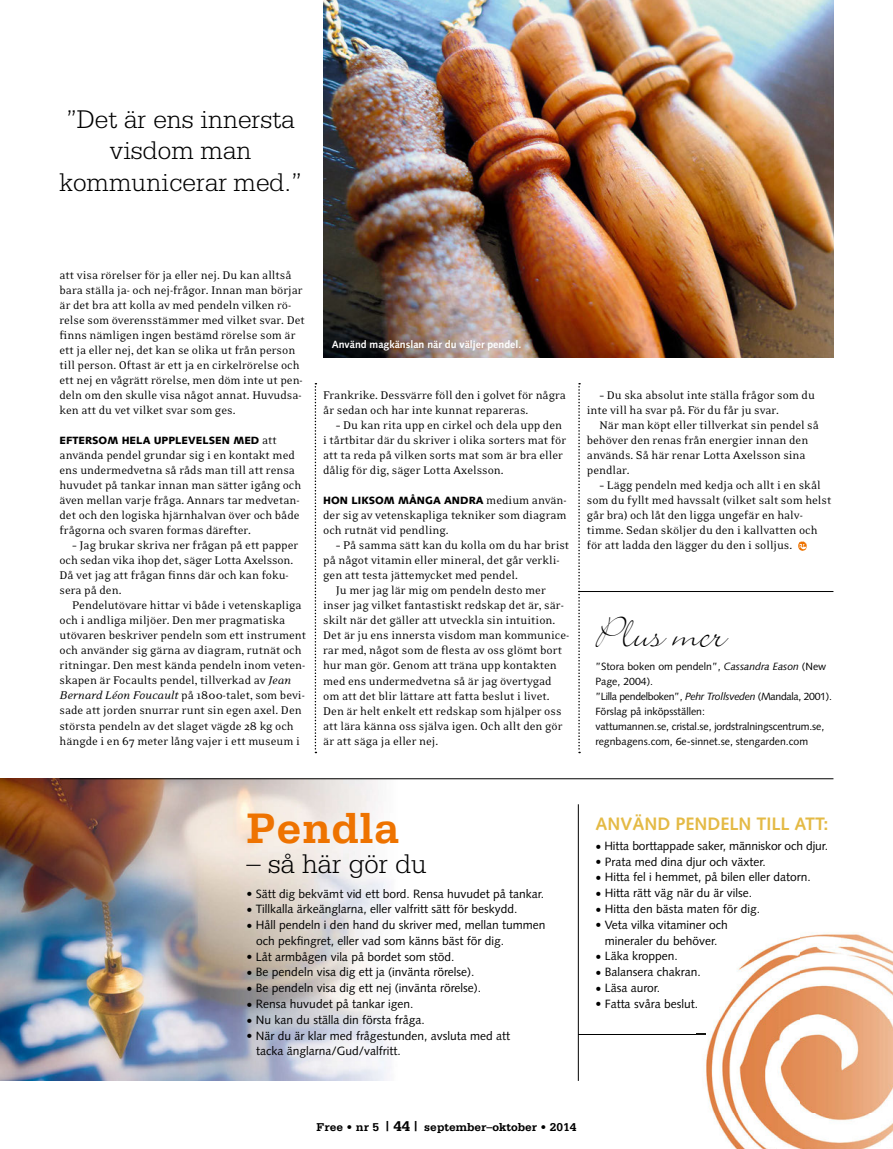
<style>
.page{position:relative;width:893px;height:1149px;background:#fff}
.page>*{position:absolute;margin:0;border:0;box-sizing:border-box;transform-origin:0 0}
.t1{font:700 45px "Serifa";color:#ee7300}
.t2{font:33px "Bickley Script Com";color:#000}
.t3{font:300 28.5px "Serifa";color:#000}
.t4{font:300 27px/31.5px "Serifa";color:#000;text-align:center}
.t5{font:700 18px "Syntax";color:#e4ba45}
.t6{font:12.75px/15px "Eidetic Neo";color:#000}
.t7{font:12px/15.8px "Syntax";color:#000}
.t8{font:700 12px "Serifa";color:#000}
.t9{font:10.5px/15px "Syntax";color:#000}
.t10{font:900 10.5px "Syntax";color:#000}
.t11{font:700 10.5px "Syntax";color:#fff}
.s1{font-family:"Eidetic Neo";font-weight:400;font-size:12.75px}
.s2{font-style:italic}
.s3{font-size:15px}
</style>
<div class="page">
<hr style="left:578px;top:1033px;width:128px;height:1px;background:#000">
<hr style="left:578px;top:804px;width:1px;height:276px;background:#000">
<svg style="left:798px;top:541px;width:9px;height:9px"></svg>
<img style="left:0;top:778px;width:398px;height:302px">
<img style="left:323px;top:0;width:510px;height:357px">
<hr style="left:60px;top:778px;width:773px;height:1px;background:#000">
<hr style="left:578px;top:591px;width:255px;height:1px;background:#000">
<img style="left:696px;top:933px;width:197px;height:215px">
<svg style="left:315px;top:383px;width:1px;height:370px"></svg>
<svg style="left:578px;top:383px;width:2px;height:370px"></svg>
<h3 class="t4" style="left:60px;top:103px;width:244px">”Det är ens innersta visdom man kommunicerar med.”</h3>
<p class="t6" style="left:60px;top:268px;width:247px">att visa rörelser för ja eller nej. Du kan alltså bara ställa ja- och nej-frågor. Innan man börjar är det bra att kolla av med pendeln vilken rö&shy;relse som överensstämmer med vilket svar. Det finns nämligen ingen bestämd rörelse som är ett ja eller nej, det kan se olika ut från person till person. Oftast är ett ja en cirkelrörelse och ett nej en vågrätt rörelse, men döm inte ut pen&shy;deln om den skulle visa något annat. Huvudsa&shy;ken att du vet vilket svar som ges.</p>
<p class="t10" style="left:60px;top:434px;width:219px">EFTERSOM HELA UPPLEVELSEN MED <span class="s1">att</span></p>
<p class="t6" style="left:60px;top:448px;width:243px">använda pendel grundar sig i en kontakt med ens undermedvetna så råds man till att rensa huvudet på tankar innan man sätter igång och även mellan varje fråga. Annars tar medvetan&shy;det och den logiska hjärnhalvan över och både frågorna och svaren formas därefter.</p>
<p class="t6" style="left:60px;top:538px;width:240px;text-indent:13px">– Jag brukar skriva ner frågan på ett papper och sedan vika ihop det, säger Lotta Axelsson.<br>Då vet jag att frågan finns där och kan foku&shy;sera på den.</p>
<p class="t6" style="left:60px;top:598px;width:248px;text-indent:13px">Pendelutövare hittar vi både i vetenskapliga och i andliga miljöer. Den mer pragmatiska utövaren beskriver pendeln som ett instrument och använder sig gärna av diagram, rutnät och ritningar. Den mest kända pendeln inom veten&shy;skapen är Focaults pendel, tillverkad av <span class="s2">Jean Bernard Léon Foucault</span> på 1800-talet, som bevi&shy;sade att jorden snurrar runt sin egen axel. Den största pendeln av det slaget vägde 28 kg och hängde i en 67 meter lång vajer i ett museum i</p>
<p class="t11" style="left:332px;top:338px;width:191px">Använd magkänslan när du väljer pendel.</p>
<p class="t6" style="left:323px;top:388px;width:244px">Frankrike. Dessvärre föll den i golvet för några år sedan och har inte kunnat repareras.</p>
<p class="t6" style="left:323px;top:418px;width:245px;text-indent:13px">– Du kan rita upp en cirkel och dela upp den i tårtbitar där du skriver i olika sorters mat för att ta reda på vilken sorts mat som är bra eller dålig för dig, säger Lotta Axelsson.</p>
<p class="t10" style="left:323px;top:494px;width:245px">HON LIKSOM MÅNGA ANDRA <span class="s1">medium använ-</span></p>
<p class="t6" style="left:323px;top:508px;width:245px">der sig av vetenskapliga tekniker som diagram och rutnät vid pendling.</p>
<p class="t6" style="left:336px;top:538px;width:235px">– På samma sätt kan du kolla om du har brist</p>
<p class="t6" style="left:323px;top:553px;width:238px">på något vitamin eller mineral, det går verkli-</p>
<p class="t6" style="left:323px;top:568px;width:196px">gen att testa jättemycket med pendel.</p>
<p class="t6" style="left:336px;top:583px;width:211px">Ju mer jag lär mig om pendeln desto mer</p>
<p class="t6" style="left:323px;top:598px;width:242px">inser jag vilket fantastiskt redskap det är, sär-</p>
<p class="t6" style="left:323px;top:613px;width:234px">skilt när det gäller att utveckla sin intuition.</p>
<p class="t6" style="left:323px;top:628px;width:248px">Det är ju ens innersta visdom man kommunice-</p>
<p class="t6" style="left:323px;top:643px;width:240px">rar med, något som de flesta av oss glömt bort</p>
<p class="t6" style="left:323px;top:658px;width:235px">hur man gör. Genom att träna upp kontakten</p>
<p class="t6" style="left:323px;top:673px;width:230px">med ens undermedvetna så är jag övertygad</p>
<p class="t6" style="left:323px;top:688px;width:228px">om att det blir lättare att fatta beslut i livet.</p>
<p class="t6" style="left:323px;top:703px;width:240px">Den är helt enkelt ett redskap som hjälper oss</p>
<p class="t6" style="left:323px;top:718px;width:241px">att lära känna oss själva igen. Och allt den gör</p>
<p class="t6" style="left:323px;top:733px;width:117px">är att säga ja eller nej.</p>
<p class="t6" style="left:587px;top:388px;width:230px;text-indent:13px">– Du ska absolut inte ställa frågor som du inte vill ha svar på. För du får ju svar.</p>
<p class="t6" style="left:587px;top:418px;width:234px;text-indent:13px">När man köpt eller tillverkat sin pendel så behöver den renas från energier innan den används. Så här renar Lotta Axelsson sina pendlar.</p>
<p class="t6" style="left:587px;top:478px;width:246px;text-indent:13px">– Lägg pendeln med kedja och allt i en skål som du fyllt med havssalt (vilket salt som helst går bra) och låt den ligga ungefär en halv&shy;timme. Sedan sköljer du den i kallvatten och för att ladda den lägger du den i solljus.</p>
<h2 class="t2" style="left:595px;top:610px;width:132px">Plus mer</h2>
<p class="t9" style="left:595px;top:658px;width:238px">”Stora boken om pendeln”, <span class="s2">Cassandra Eason</span> (New Page, 2004).<br>”Lilla pendelboken”, <span class="s2">Pehr Trollsveden</span> (Mandala, 2001).<br>Förslag på inköpsställen:<br>vattumannen.se, cristal.se, jordstralningscentrum.se, regnbagens.com, 6e-sinnet.se, stengarden.com</p>
<h1 class="t1" style="left:247px;top:801px;width:154px">Pendla</h1>
<h3 class="t3" style="left:247px;top:847px;width:182px">– så här gör du</h3>
<p class="t7" style="left:247px;top:885px;width:299px">• Sätt dig bekvämt vid ett bord. Rensa huvudet på tankar.</p>
<p class="t7" style="left:247px;top:901px;width:272px">• Tillkalla ärkeänglarna, eller valfritt sätt för beskydd.</p>
<p class="t7" style="left:256px;top:916px;width:291px;text-indent:-10px">• Håll pendeln i den hand du skriver med, mellan tummen och pekfingret, eller vad som känns bäst för dig.</p>
<p class="t7" style="left:247px;top:948px;width:209px">• Låt armbågen vila på bordet som stöd.</p>
<p class="t7" style="left:247px;top:964px;width:229px">• Be pendeln visa dig ett ja (invänta rörelse).</p>
<p class="t7" style="left:247px;top:979px;width:236px">• Be pendeln visa dig ett nej (invänta rörelse).</p>
<p class="t7" style="left:247px;top:995px;width:168px">• Rensa huvudet på tankar igen.</p>
<p class="t7" style="left:247px;top:1011px;width:180px">• Nu kan du ställa din första fråga.</p>
<p class="t7" style="left:256px;top:1027px;width:255px;text-indent:-10px">• När du är klar med frågestunden, avsluta med att tacka änglarna/Gud/valfritt.</p>
<h3 class="t5" style="left:595px;top:813px;width:235px">ANVÄND PENDELN TILL ATT:</h3>
<p class="t7" style="left:595px;top:837px;width:234px">• Hitta borttappade saker, människor och djur.</p>
<p class="t7" style="left:595px;top:853px;width:172px">• Prata med dina djur och växter.</p>
<p class="t7" style="left:595px;top:869px;width:217px">• Hitta fel i hemmet, på bilen eller datorn.</p>
<p class="t7" style="left:595px;top:884px;width:158px">• Hitta rätt väg när du är vilse.</p>
<p class="t7" style="left:595px;top:900px;width:166px">• Hitta den bästa maten för dig.</p>
<p class="t7" style="left:595px;top:916px;width:134px;text-align:center">• Veta vilka vitaminer och mineraler du behöver.</p>
<p class="t7" style="left:595px;top:947px;width:84px">• Läka kroppen.</p>
<p class="t7" style="left:595px;top:963px;width:107px">• Balansera chakran.</p>
<p class="t7" style="left:595px;top:979px;width:66px">• Läsa auror.</p>
<p class="t7" style="left:595px;top:995px;width:104px">• Fatta svåra beslut.</p>
<p class="t8" style="left:317px;top:1119px;width:261px">Free • nr 5 <span class="s3">| 44 |</span> september–oktober • 2014</p>
</div>
